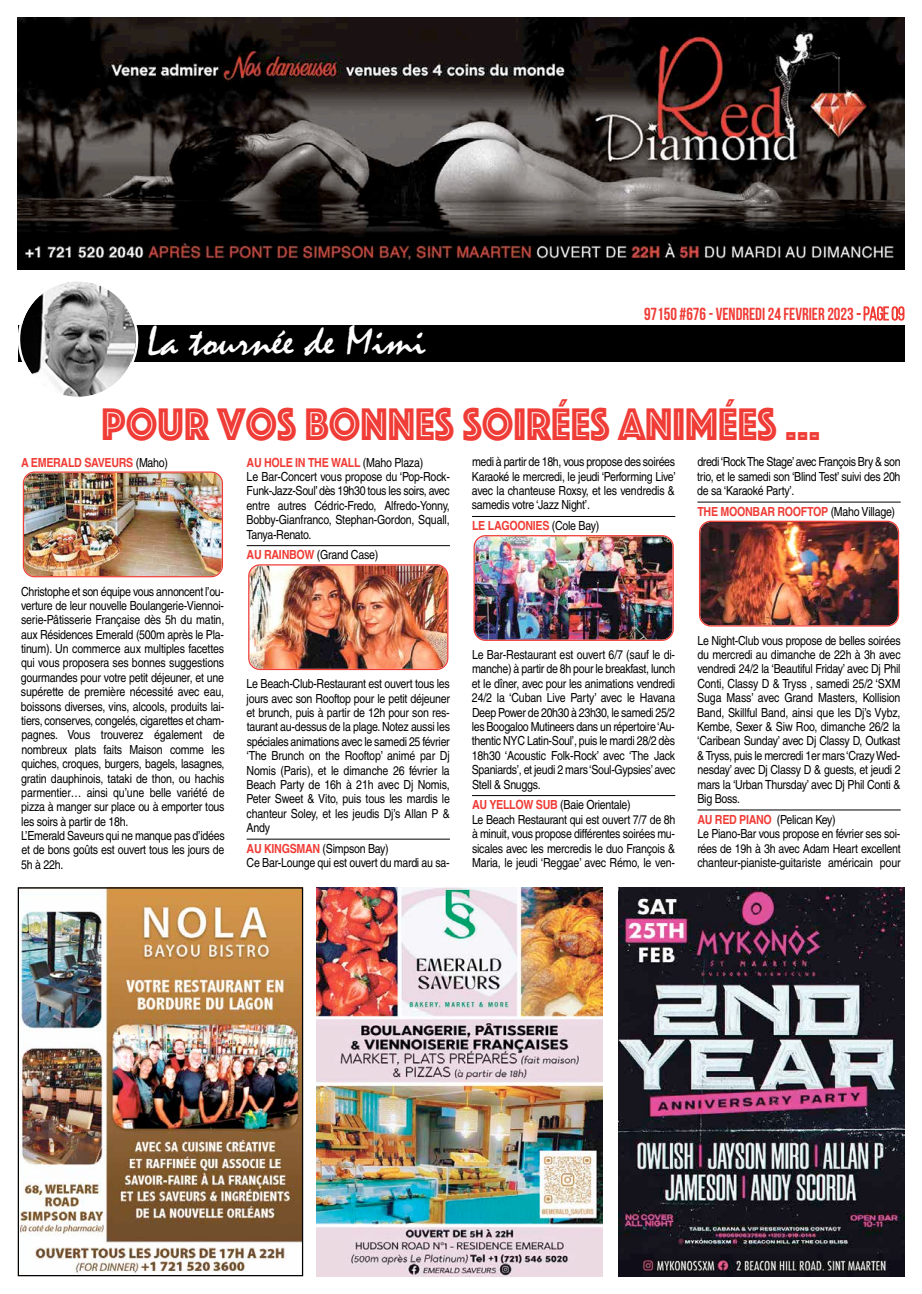
<style>
.page{position:relative;width:922px;height:1294px;background:#fff}
.page>*{position:absolute;margin:0;border:0;box-sizing:border-box;transform-origin:0 0}
.t1{font:47.38px "Phosphate Inline";color:#f03c36;scale:.9 1}
.t2{font:42.25px "Mistral";color:#fff;scale:1.07 1}
.t3{font:700 17.5px "Bebas Neue";color:#f03c36;scale:.95 1}
.t4{font:12.5px/14.4px "Helvetica";letter-spacing:-.025em;color:#000;scale:.85 1}
.t5{font:700 12.5px "Helvetica";letter-spacing:-.025em;color:#f03c36;scale:.85 1}
.s1{font-weight:400}
.s2{font-weight:400;font-size:18.75px}
.s3{font-weight:400;color:#000}
.s4{font-weight:700;color:#f03c36}
</style>
<div class="page">
<hr style="left:246px;top:545px;width:204px;height:1px;background:#000">
<hr style="left:246px;top:838px;width:204px;height:1px;background:#000">
<hr style="left:472px;top:516px;width:203px;height:1px;background:#000">
<hr style="left:472px;top:795px;width:203px;height:1px;background:#000">
<hr style="left:697px;top:502px;width:203px;height:1px;background:#000">
<hr style="left:697px;top:809px;width:203px;height:1px;background:#000">
<img style="left:23px;top:471px;width:200px;height:106px">
<img style="left:248px;top:564px;width:200px;height:106px">
<img style="left:473px;top:535px;width:200px;height:106px">
<img style="left:699px;top:520px;width:199px;height:106px">
<div style="left:18px;top:325px;width:886px;height:36px;background:#000"></div>
<svg style="left:18px;top:281px;width:120px;height:116px"></svg>
<svg style="left:856px;top:306px;width:48px;height:15px"></svg>
<img style="left:18px;top:18px;width:886px;height:251px">
<img style="left:20px;top:889px;width:281px;height:384px">
<div style="left:18px;top:887px;width:285px;height:389px;border:1px solid #000"></div>
<img style="left:618px;top:887px;width:286px;height:389px">
<img style="left:316px;top:887px;width:286px;height:389px">
<h2 class="t2" style="left:147px;top:318px;width:262px">La tournée de Mimi</h2>
<h3 class="t3" style="left:644px;top:304px;width:276px">97150 #676 - VENDREDI 24 FEVRIER 2023 <span class="s1">-</span><span class="s2">page09</span></h3>
<h1 class="t1" style="left:102px;top:391px;width:800px">POUR VOS BONNES SOIRÉES ANIMÉES …</h1>
<p class="t5" style="left:21px;top:452px;width:174px">A EMERALD SAVEURS <span class="s3">(Maho)</span></p>
<p class="t4" style="left:21px;top:584px;width:241px">Christophe et son équipe vous annoncent l’ou&shy;verture de leur nouvelle Boulangerie-Viennoi&shy;serie-Pâtisserie Française dès 5h du matin, aux Résidences Emerald (500m après le Pla&shy;tinum). Un commerce aux multiples facettes qui vous proposera ses bonnes suggestions gourmandes pour votre petit déjeuner, et une supérette de première nécessité avec eau, boissons diverses, vins, alcools, produits lai&shy;tiers, conserves, congelés, cigarettes et cham&shy;pagnes. Vous trouverez également de nombreux plats faits Maison comme les quiches, croques, burgers, bagels, lasagnes, gratin dauphinois, tataki de thon, ou hachis parmentier… ainsi qu’une belle variété de pizza à manger sur place ou à emporter tous les soirs à partir de 18h.<br>L’Emerald Saveurs qui ne manque pas d’idées et de bons goûts est ouvert tous les jours de 5h à 22h.</p>
<p class="t4" style="left:246px;top:455px;width:241px"><span class="s4">AU HOLE IN THE WALL</span> (Maho Plaza)<br>Le Bar-Concert vous propose du ‘Pop-Rock-Funk-Jazz-Soul’dès 19h30 tous les soirs, avec entre autres Cédric-Fredo, Alfredo-Yonny, Bobby-Gianfranco, Stephan-Gordon, Squall, Tanya-Renato.</p>
<p class="t4" style="left:246px;top:548px;width:156px"><span class="s4">AU RAINBOW</span> (Grand Case)</p>
<p class="t4" style="left:471px;top:454px;width:241px;text-align:justify">medi à partir de 18h, vous propose des soirées Karaoké le mercredi, le jeudi ‘Performing Live’ avec la chanteuse Roxsy, et les vendredis &amp; samedis votre ‘Jazz Night’.</p>
<p class="t5" style="left:472px;top:516px;width:151px">LE LAGOONIES <span class="s3">(Cole Bay)</span></p>
<p class="t4" style="left:246px;top:676px;width:241px;text-align:justify">Le Beach-Club-Restaurant est ouvert tous les jours avec son Rooftop pour le petit déjeuner et brunch, puis à partir de 12h pour son res&shy;taurant au-dessus de la plage. Notez aussi les spéciales animations avec le samedi 25 février ‘The Brunch on the Rooftop’ animé par Dj Nomis (Paris), et le dimanche 26 février la Beach Party de 16h à 21h avec Dj Nomis, Peter Sweet &amp; Vito, puis tous les mardis le chanteur Soley, et les jeudis Dj’s Allan P &amp; Andy</p>
<p class="t4" style="left:246px;top:841px;width:240px"><span class="s4">AU KINGSMAN</span> (Simpson Bay)<br>Ce Bar-Lounge qui est ouvert du mardi au sa-</p>
<p class="t4" style="left:471px;top:647px;width:241px;text-align:justify">Le Bar-Restaurant est ouvert 6/7 (sauf le di&shy;manche) à partir de 8h pour le breakfast, lunch et le dîner, avec pour les animations vendredi 24/2 la ‘Cuban Live Party’ avec le Havana Deep Power de 20h30 à 23h30, le samedi 25/2 les Boogaloo Mutineers dans un répertoire‘Au&shy;thentic NYC Latin-Soul’, puis le mardi 28/2 dès 18h30 ‘Acoustic Folk-Rock’ avec ‘The Jack Spaniards’, et jeudi 2 mars‘Soul-Gypsies’avec Stell &amp; Snuggs.</p>
<p class="t4" style="left:472px;top:797px;width:241px"><span class="s4">AU YELLOW SUB</span> (Baie Orientale)<br>Le Beach Restaurant qui est ouvert 7/7 de 8h à minuit, vous propose différentes soirées mu&shy;sicales avec les mercredis le duo François &amp; Maria, le jeudi ‘Reggae’ avec Rémo, le ven-</p>
<p class="t4" style="left:697px;top:454px;width:241px;text-align:justify">dredi ‘Rock The Stage’avec François Bry &amp; son trio, et le samedi son ‘Blind Test’ suivi des 20h de sa ‘Karaoké Party’.</p>
<p class="t5" style="left:697px;top:501px;width:234px">THE MOONBAR ROOFTOP <span class="s3">(Maho Village)</span></p>
<p class="t4" style="left:697px;top:633px;width:241px;text-align:justify">Le Night-Club vous propose de belles soirées du mercredi au dimanche de 22h à 3h avec vendredi 24/2 la ‘Beautiful Friday’ avec Dj Phil Conti, Classy D &amp; Tryss , samedi 25/2 ‘SXM Suga Mass’ avec Grand Masters, Kollision Band, Skillful Band, ainsi que les Dj’s Vybz, Kembe, Sexer &amp; Siw Roo, dimanche 26/2 la ‘Caribean Sunday’ avec Dj Classy D, Outkast &amp; Tryss, puis le mercredi 1er mars‘Crazy Wed&shy;nesday’ avec Dj Classy D &amp; guests, et jeudi 2 mars la ‘Urban Thursday’ avec Dj Phil Conti &amp; Big Boss.</p>
<p class="t4" style="left:697px;top:812px;width:240px"><span class="s4">AU RED PIANO</span> (Pelican Key)<br>Le Piano-Bar vous propose en février ses soi&shy;rées de 19h à 3h avec Adam Heart excellent chanteur-pianiste-guitariste américain pour</p>
</div>
